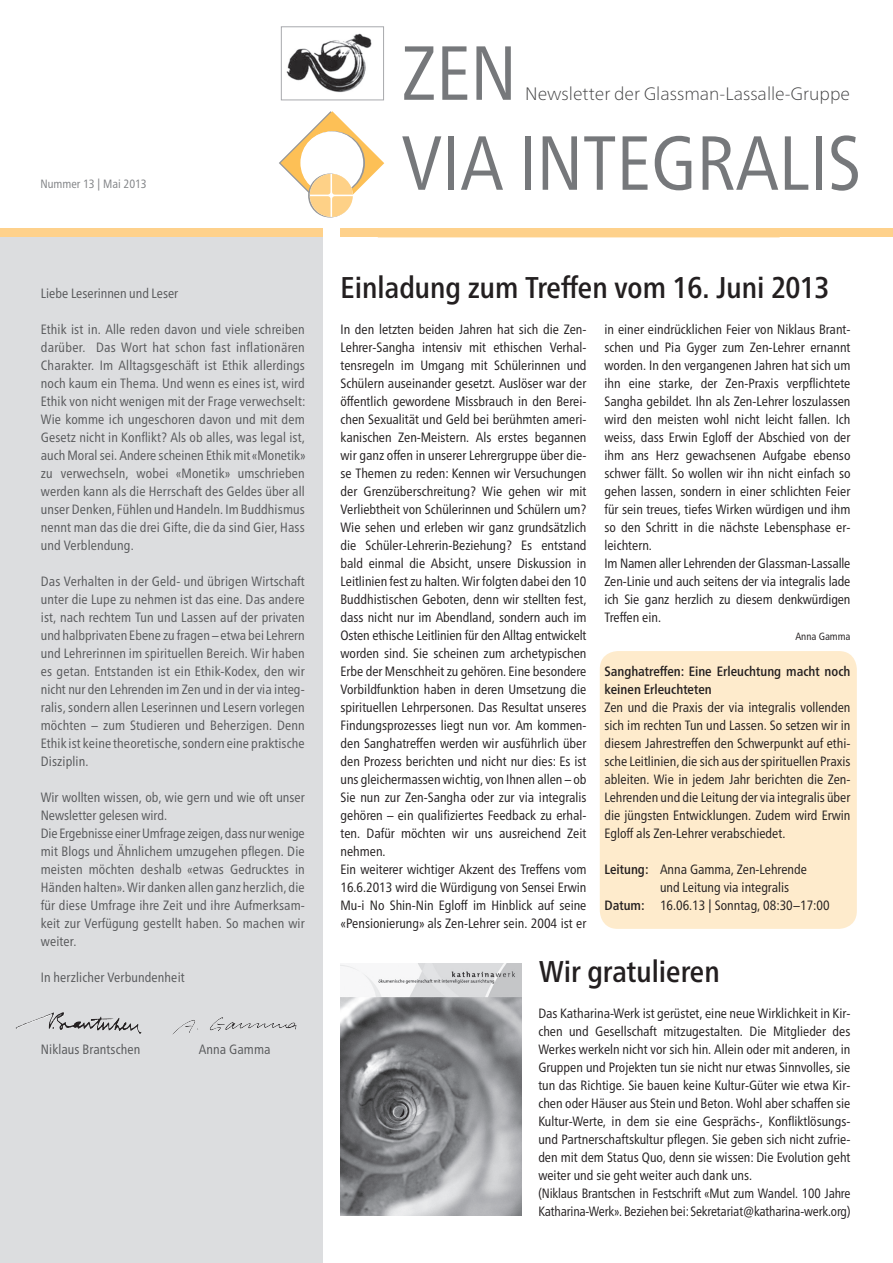
<style>
.page{position:relative;width:893px;height:1263px;background:#fff}
.page>*{position:absolute;margin:0;border:0;box-sizing:border-box;transform-origin:0 0}
.t1{font:condensed 76.5px/90px "Frutiger Neue LT Pro";color:#76787b}
.t2{font:500 condensed 30px "Frutiger Neue LT Pro";color:#231f20}
.t3{font:100 18px "Frutiger Neue LT Pro";color:#3e3e3f}
.t4{font:condensed 13.5px/18px "Frutiger Neue LT Pro";color:#231f20}
.t5{font:condensed 13.5px/18px "Frutiger Neue LT Pro";letter-spacing:.01em;color:#57585a;text-align:justify}
.t6{font:500 condensed 13.5px/18px "Frutiger Neue LT Pro";color:#231f20}
.t7{font:condensed 12px "Frutiger Neue LT Pro";color:#808285}
.t8{font:condensed 10.5px "Frutiger Neue LT Pro";color:#231f20}
.s1{font-weight:500}
</style>
<div class="page">
<div style="left:340px;top:229px;width:553px;height:8px;background:#fed18b"></div>
<div style="left:0;top:232px;width:323px;height:1031px;background:#dcdddf"></div>
<div style="left:0;top:229px;width:323px;height:8px;background:#fed18b"></div>
<img style="left:286px;top:33px;width:86px;height:60px">
<div style="left:281px;top:27px;width:103px;height:73px;border:1px solid #a8a9ad"></div>
<svg style="left:279px;top:111px;width:105px;height:106px"></svg>
<div style="left:600px;top:651px;width:257px;height:278px;background:#feebcc;border-radius:18px"></div>
<img style="left:16px;top:1012px;width:125px;height:22px">
<img style="left:172px;top:1017px;width:125px;height:18px">
<img style="left:340px;top:963px;width:181px;height:253px">
<p class="t7" style="left:41px;top:177px;width:108px">Nummer 13 | Mai 2013</p>
<p class="t5" style="left:41px;top:284px;width:139px">Liebe Leserinnen und Leser</p>
<p class="t5" style="left:41px;top:320px;width:266px">Ethik ist in. Alle reden davon und viele schreiben darüber. Das Wort hat schon fast inflationären Charakter. Im Alltagsgeschäft ist Ethik allerdings noch kaum ein Thema. Und wenn es eines ist, wird Ethik von nicht wenigen mit der Frage verwechselt:<br>Wie komme ich ungeschoren davon und mit dem Gesetz nicht in Konflikt? Als ob alles, was legal ist, auch Moral sei. Andere scheinen Ethik mit «Monetik» zu verwechseln, wobei «Monetik» umschrieben werden kann als die Herrschaft des Geldes über all unser Denken, Fühlen und Handeln. Im Buddhismus nennt man das die drei Gifte, die da sind Gier, Hass und Verblendung.</p>
<p class="t5" style="left:41px;top:572px;width:265px">Das Verhalten in der Geld- und übrigen Wirtschaft unter die Lupe zu nehmen ist das eine. Das andere ist, nach rechtem Tun und Lassen auf der privaten und halbprivaten Ebene zu fragen – etwa bei Lehrern und Lehrerinnen im spirituellen Bereich. Wir haben es getan. Entstanden ist ein Ethik-Kodex, den wir nicht nur den Lehrenden im Zen und in der via integ&shy;ralis, sondern allen Leserinnen und Lesern vorlegen möchten – zum Studieren und Beherzigen. Denn Ethik ist keine theoretische, sondern eine praktische Disziplin.</p>
<p class="t5" style="left:41px;top:788px;width:265px;text-align:left">Wir wollten wissen, ob, wie gern und wie oft unser Newsletter gelesen wird.<br>Die Ergebnisse einer Umfrage zeigen, dass nur wenige mit Blogs und Ähnlichem umzugehen pflegen. Die meisten möchten deshalb «etwas Gedrucktes in Händen halten». Wir danken allen ganz herzlich, die für diese Umfrage ihre Zeit und ihre Aufmerksam&shy;keit zur Verfügung gestellt haben. So machen wir weiter.</p>
<p class="t5" style="left:41px;top:968px;width:145px">In herzlicher Verbundenheit</p>
<p class="t5" style="left:41px;top:1040px;width:101px">Niklaus Brantschen</p>
<p class="t5" style="left:199px;top:1040px;width:73px">Anna Gamma</p>
<h1 class="t1" style="left:402px;top:28px;width:461px">ZEN<br>VIA INTEGRALIS</h1>
<h3 class="t3" style="left:525px;top:83px;width:326px">Newsletter der Glassman-Lassalle-Gruppe</h3>
<h2 class="t2" style="left:340px;top:270px;width:490px">Einladung zum Treffen vom 16. Juni 2013</h2>
<p class="t4" style="left:340px;top:320px;width:247px">In den letzten beiden Jahren hat sich die Zen-Lehrer-Sangha intensiv mit ethischen Verhal&shy;tensregeln im Umgang mit Schülerinnen und Schülern auseinander gesetzt. Auslöser war der öffentlich gewordene Missbrauch in den Berei&shy;chen Sexualität und Geld bei berühmten ameri&shy;kanischen Zen-Meistern. Als erstes begannen wir ganz offen in unserer Lehrergruppe über die&shy;se Themen zu reden: Kennen wir Versuchungen der Grenzüberschreitung? Wie gehen wir mit Verliebtheit von Schülerinnen und Schülern um?<br>Wie sehen und erleben wir ganz grundsätzlich die Schüler-Lehrerin-Beziehung? Es entstand bald einmal die Absicht, unsere Diskussion in Leitlinien fest zu halten. Wir folgten dabei den 10<br>Buddhistischen Geboten, denn wir stellten fest, dass nicht nur im Abendland, sondern auch im Osten ethische Leitlinien für den Alltag entwickelt worden sind. Sie scheinen zum archetypischen Erbe der Menschheit zu gehören. Eine besondere Vorbildfunktion haben in deren Umsetzung die spirituellen Lehrpersonen. Das Resultat unseres Findungsprozesses liegt nun vor. Am kommen&shy;den Sanghatreffen werden wir ausführlich über den Prozess berichten und nicht nur dies: Es ist uns gleichermassen wichtig, von Ihnen allen – ob Sie nun zur Zen-Sangha oder zur via integralis gehören – ein qualifiziertes Feedback zu erhal&shy;ten. Dafür möchten wir uns ausreichend Zeit nehmen.<br>Ein weiterer wichtiger Akzent des Treffens vom 16.6.2013 wird die Würdigung von Sensei Erwin Mu-i No Shin-Nin Egloff im Hinblick auf seine «Pensionierung» als Zen-Lehrer sein. 2004 ist er</p>
<p class="t4" style="left:604px;top:320px;width:247px">in einer eindrücklichen Feier von Niklaus Brant&shy;schen und Pia Gyger zum Zen-Lehrer ernannt worden. In den vergangenen Jahren hat sich um ihn eine starke, der Zen-Praxis verpflichtete Sangha gebildet. Ihn als Zen-Lehrer loszulassen wird den meisten wohl nicht leicht fallen. Ich weiss, dass Erwin Egloff der Abschied von der ihm ans Herz gewachsenen Aufgabe ebenso schwer fällt. So wollen wir ihn nicht einfach so gehen lassen, sondern in einer schlichten Feier für sein treues, tiefes Wirken würdigen und ihm so den Schritt in die nächste Lebensphase er&shy;leichtern.<br>Im Namen aller Lehrenden der Glassman-Lassalle Zen-Linie und auch seitens der via integralis lade ich Sie ganz herzlich zu diesem denkwürdigen Treffen ein.</p>
<p class="t8" style="left:795px;top:630px;width:57px">Anna Gamma</p>
<p class="t6" style="left:604px;top:662px;width:247px">Sanghatreffen: Eine Erleuchtung macht noch keinen Erleuchteten</p>
<p class="t4" style="left:604px;top:698px;width:247px;text-align:justify">Zen und die Praxis der via integralis vollenden sich im rechten Tun und Lassen. So setzen wir in diesem Jahrestreffen den Schwerpunkt auf ethi&shy;sche Leitlinien, die sich aus der spirituellen Praxis ableiten. Wie in jedem Jahr berichten die Zen-Lehrenden und die Leitung der via integralis über die jüngsten Entwicklungen. Zudem wird Erwin Egloff als Zen-Lehrer verabschiedet.</p>
<p class="t4" style="left:604px;top:860px;width:204px"><span class="s1">Leitung:</span> Anna Gamma, Zen-Lehrende</p>
<p class="t4" style="left:660px;top:878px;width:131px">und Leitung via integralis</p>
<p class="t4" style="left:604px;top:896px;width:227px"><span class="s1">Datum:</span> 16.06.13 | Sonntag, 08:30–17:00</p>
<h2 class="t2" style="left:539px;top:954px;width:182px">Wir gratulieren</h2>
<p class="t4" style="left:538px;top:1004px;width:314px">Das Katharina-Werk ist gerüstet, eine neue Wirklichkeit in Kir&shy;chen und Gesellschaft mitzugestalten. Die Mitglieder des Werkes werkeln nicht vor sich hin. Allein oder mit anderen, in Gruppen und Projekten tun sie nicht nur etwas Sinnvolles, sie tun das Richtige. Sie bauen keine Kultur-Güter wie etwa Kir&shy;chen oder Häuser aus Stein und Beton. Wohl aber schaffen sie Kultur-Werte, in dem sie eine Gesprächs-, Konfliktlösungs&shy;und Partnerschaftskultur pflegen. Sie geben sich nicht zufrie&shy;den mit dem Status Quo, denn sie wissen: Die Evolution geht weiter und sie geht weiter auch dank uns.<br>(Niklaus Brantschen in Festschrift «Mut zum Wandel. 100 Jahre Katharina-Werk». Beziehen bei: Sekretariat@katharina-werk.org)</p>
</div>
